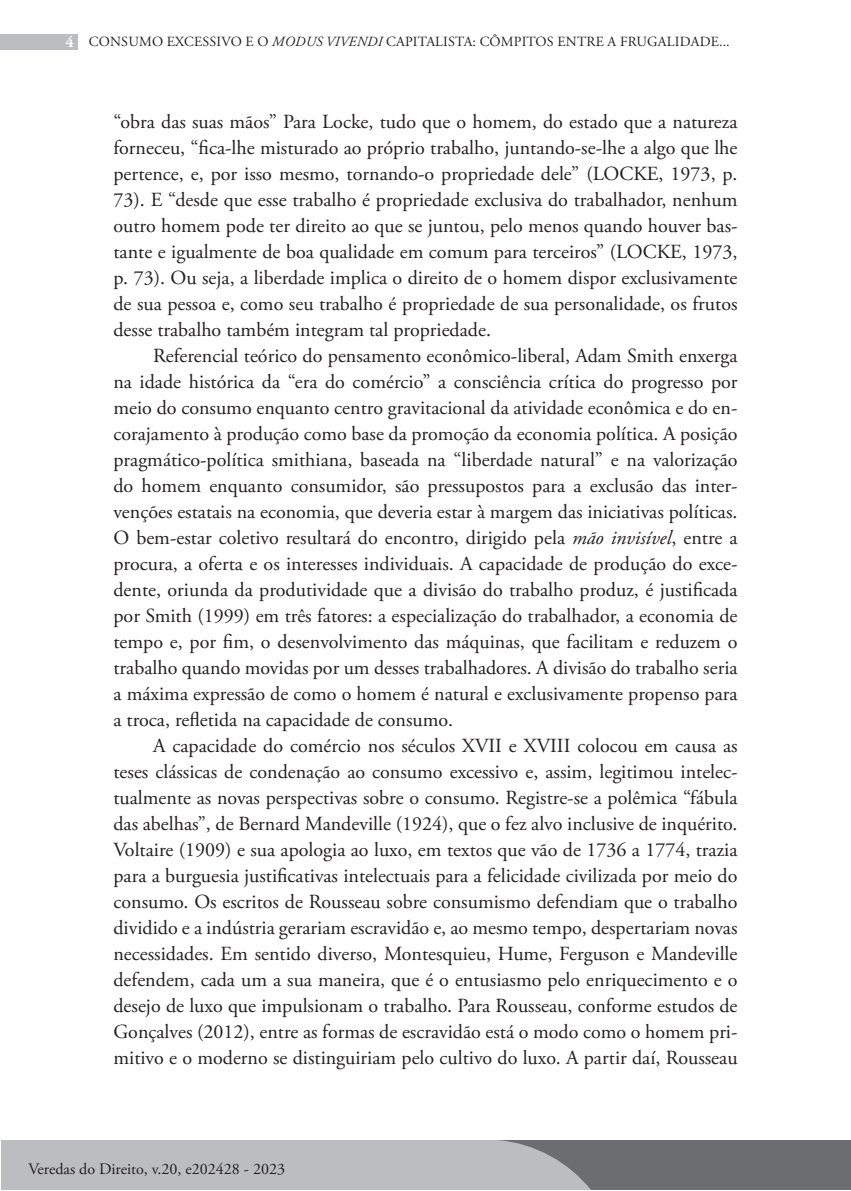
<style>
.page{position:relative;width:851px;height:1191px;background:#fff}
.page>*{position:absolute;margin:0;border:0;box-sizing:border-box;transform-origin:0 0}
.t1{font:20px/26px "Adobe Garamond Pro";color:#231f20;text-align:justify}
.t2{font:16px "Adobe Garamond Pro";color:#231f20}
.t3{font:14px "Adobe Garamond Pro";letter-spacing:.015em;color:#231f20}
.s1{font-weight:700;font-size:16px;color:#fff}
.s2{font-style:italic}
</style>
<div class="page">
<div style="left:1px;top:1140px;width:849px;height:50px;background:#6c6d70"></div>
<div style="left:0;top:34px;width:77px;height:16px;background:#bcbdc0"></div>
<div style="left:1px;top:1140px;width:590px;height:50px;background:#bcbdc0"></div>
<p class="t3" style="left:65px;top:34px;width:665px"><span class="s1">4</span> CONSUMO EXCESSIVO E O <span class="s2">MODUS VIVENDI</span> CAPITALISTA: CÔMPITOS ENTRE A FRUGALIDADE...</p>
<p class="t1" style="left:113px;top:109px;width:625px">“obra das suas mãos” Para Locke, tudo que o homem, do estado que a natureza forneceu, “fica-lhe misturado ao próprio trabalho, juntando-se-lhe a algo que lhe pertence, e, por isso mesmo, tornando-o propriedade dele” (LOCKE, 1973, p.<br>73). E “desde que esse trabalho é propriedade exclusiva do trabalhador, nenhum outro homem pode ter direito ao que se juntou, pelo menos quando houver bas&shy;tante e igualmente de boa qualidade em comum para terceiros” (LOCKE, 1973, p. 73). Ou seja, a liberdade implica o direito de o homem dispor exclusivamente de sua pessoa e, como seu trabalho é propriedade de sua personalidade, os frutos desse trabalho também integram tal propriedade.</p>
<p class="t1" style="left:113px;top:343px;width:625px;text-indent:40px">Referencial teórico do pensamento econômico-liberal, Adam Smith enxerga na idade histórica da “era do comércio” a consciência crítica do progresso por meio do consumo enquanto centro gravitacional da atividade econômica e do en&shy;corajamento à produção como base da promoção da economia política. A posição pragmático-política smithiana, baseada na “liberdade natural” e na valorização do homem enquanto consumidor, são pressupostos para a exclusão das inter&shy;venções estatais na economia, que deveria estar à margem das iniciativas políticas.<br>O bem-estar coletivo resultará do encontro, dirigido pela <span class="s2">mão invisível</span>, entre a procura, a oferta e os interesses individuais. A capacidade de produção do exce&shy;dente, oriunda da produtividade que a divisão do trabalho produz, é justificada por Smith (1999) em três fatores: a especialização do trabalhador, a economia de tempo e, por fim, o desenvolvimento das máquinas, que facilitam e reduzem o trabalho quando movidas por um desses trabalhadores. A divisão do trabalho seria a máxima expressão de como o homem é natural e exclusivamente propenso para a troca, refletida na capacidade de consumo.</p>
<p class="t1" style="left:113px;top:733px;width:625px;text-indent:40px">A capacidade do comércio nos séculos XVII e XVIII colocou em causa as teses clássicas de condenação ao consumo excessivo e, assim, legitimou intelec&shy;tualmente as novas perspectivas sobre o consumo. Registre-se a polêmica “fábula das abelhas”, de Bernard Mandeville (1924), que o fez alvo inclusive de inquérito.<br>Voltaire (1909) e sua apologia ao luxo, em textos que vão de 1736 a 1774, trazia para a burguesia justificativas intelectuais para a felicidade civilizada por meio do consumo. Os escritos de Rousseau sobre consumismo defendiam que o trabalho dividido e a indústria gerariam escravidão e, ao mesmo tempo, despertariam novas necessidades. Em sentido diverso, Montesquieu, Hume, Ferguson e Mandeville defendem, cada um a sua maneira, que é o entusiasmo pelo enriquecimento e o desejo de luxo que impulsionam o trabalho. Para Rousseau, conforme estudos de Gonçalves (2012), entre as formas de escravidão está o modo como o homem pri&shy;mitivo e o moderno se distinguiriam pelo cultivo do luxo. A partir daí, Rousseau</p>
<p class="t2" style="left:28px;top:1159px;width:258px">Veredas do Direito, v.20, e202428 - 2023</p>
</div>
